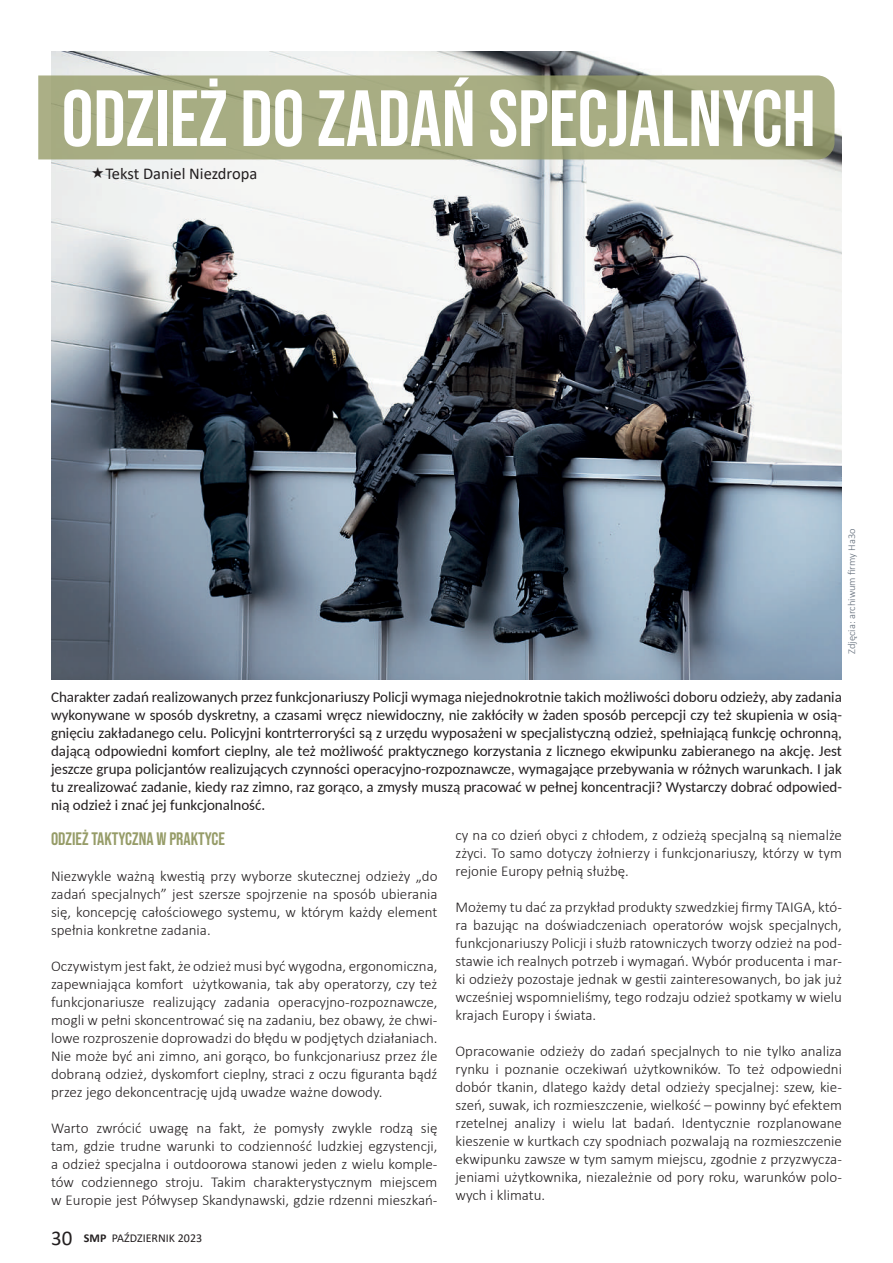
<style>
.page{position:relative;width:893px;height:1263px;background:#fff}
.page>*{position:absolute;margin:0;border:0;box-sizing:border-box;transform-origin:0 0}
.t1{font:79.5px "Bebas Neue";color:#fff}
.t2{font:18px "Bebas Neue";color:#969c68}
.t3{font:16.5px "Calibri";color:#231f20}
.t4{font:300 15px/18px "Calibri";color:#231f20;text-align:justify}
.t5{font:15px/18px "Carlito";color:#231f20;text-align:justify}
.t6{font:12px "Calibri";color:#231f20}
.t7{font:300 10.5px "Calibri";color:#5f6a77}
.s1{font-size:21px}
.s2{font-weight:700}
</style>
<div class="page">
<img style="left:51px;top:51px;width:791px;height:628px">
<svg style="left:38px;top:75px;width:796px;height:84px;background:#a4a980"></svg>
<svg style="left:92px;top:166px;width:12px;height:11px"></svg>
<h1 class="t1" style="left:62px;top:73px;width:756px">ODZIEŻ DO ZADAŃ SPECJALNYCH</h1>
<p class="t3" style="left:105px;top:162px;width:153px">Tekst Daniel Niezdropa</p>
<p class="t7" style="left:845px;top:654px;width:127px;rotate:-90deg">Zdjęcia: archiwum firmy Ha3o</p>
<p class="t5" style="left:51px;top:688px;width:792px">Charakter zadań realizowanych przez funkcjonariuszy Policji wymaga niejednokrotnie takich możliwości doboru odzieży, aby zadania wykonywane w sposób dyskretny, a czasami wręcz niewidoczny, nie zakłóciły w żaden sposób percepcji czy też skupienia w osią&shy;gnięciu zakładanego celu. Policyjni kontrterroryści są z urzędu wyposażeni w specjalistyczną odzież, spełniającą funkcję ochronną, dającą odpowiedni komfort cieplny, ale też możliwość praktycznego korzystania z licznego ekwipunku zabieranego na akcję. Jest jeszcze grupa policjantów realizujących czynności operacyjno-rozpoznawcze, wymagające przebywania w różnych warunkach. I jak tu zrealizować zadanie, kiedy raz zimno, raz gorąco, a zmysły muszą pracować w pełnej koncentracji? Wystarczy dobrać odpowied&shy;nią odzież i znać jej funkcjonalność.</p>
<p class="t2" style="left:51px;top:829px;width:176px">ODZIEŻ TAKTYCZNA W PRAKTYCE</p>
<p class="t4" style="left:51px;top:867px;width:388px">Niezwykle ważną kwestią przy wyborze skutecznej odzieży „do zadań specjalnych” jest szersze spojrzenie na sposób ubierania się, koncepcję całościowego systemu, w którym każdy element spełnia konkretne zadania.</p>
<p class="t4" style="left:51px;top:957px;width:388px">Oczywistym jest fakt, że odzież musi być wygodna, ergonomiczna, zapewniająca komfort użytkowania, tak aby operatorzy, czy też funkcjonariusze realizujący zadania operacyjno-rozpoznawcze, mogli w pełni skoncentrować się na zadaniu, bez obawy, że chwi&shy;lowe rozproszenie doprowadzi do błędu w podjętych działaniach.<br>Nie może być ani zimno, ani gorąco, bo funkcjonariusz przez źle dobraną odzież, dyskomfort cieplny, straci z oczu figuranta bądź przez jego dekoncentrację ujdą uwadze ważne dowody.</p>
<p class="t4" style="left:51px;top:1119px;width:388px">Warto zwrócić uwagę na fakt, że pomysły zwykle rodzą się tam, gdzie trudne warunki to codzienność ludzkiej egzystencji, a odzież specjalna i outdoorowa stanowi jeden z wielu komple&shy;tów codziennego stroju. Takim charakterystycznym miejscem w Europie jest Półwysep Skandynawski, gdzie rdzenni mieszkań-</p>
<p class="t6" style="left:51px;top:1229px;width:153px"><span class="s1">30</span> <span class="s2">SMP</span> PAŹDZIERNIK 2023</p>
<p class="t4" style="left:455px;top:826px;width:388px">cy na co dzień obyci z chłodem, z odzieżą specjalną są niemalże zżyci. To samo dotyczy żołnierzy i funkcjonariuszy, którzy w tym rejonie Europy pełnią służbę.</p>
<p class="t4" style="left:455px;top:898px;width:388px">Możemy tu dać za przykład produkty szwedzkiej firmy TAIGA, któ&shy;ra bazując na doświadczeniach operatorów wojsk specjalnych, funkcjonariuszy Policji i służb ratowniczych tworzy odzież na pod&shy;stawie ich realnych potrzeb i wymagań. Wybór producenta i mar&shy;ki odzieży pozostaje jednak w gestii zainteresowanych, bo jak już wcześniej wspomnieliśmy, tego rodzaju odzież spotkamy w wielu krajach Europy i świata.</p>
<p class="t4" style="left:455px;top:1042px;width:388px">Opracowanie odzieży do zadań specjalnych to nie tylko analiza rynku i poznanie oczekiwań użytkowników. To też odpowiedni dobór tkanin, dlatego każdy detal odzieży specjalnej: szew, kie&shy;szeń, suwak, ich rozmieszczenie, wielkość – powinny być efektem rzetelnej analizy i wielu lat badań. Identycznie rozplanowane kieszenie w kurtkach czy spodniach pozwalają na rozmieszczenie ekwipunku zawsze w tym samym miejscu, zgodnie z przyzwycza&shy;jeniami użytkownika, niezależnie od pory roku, warunków polo&shy;wych i klimatu.</p>
</div>
